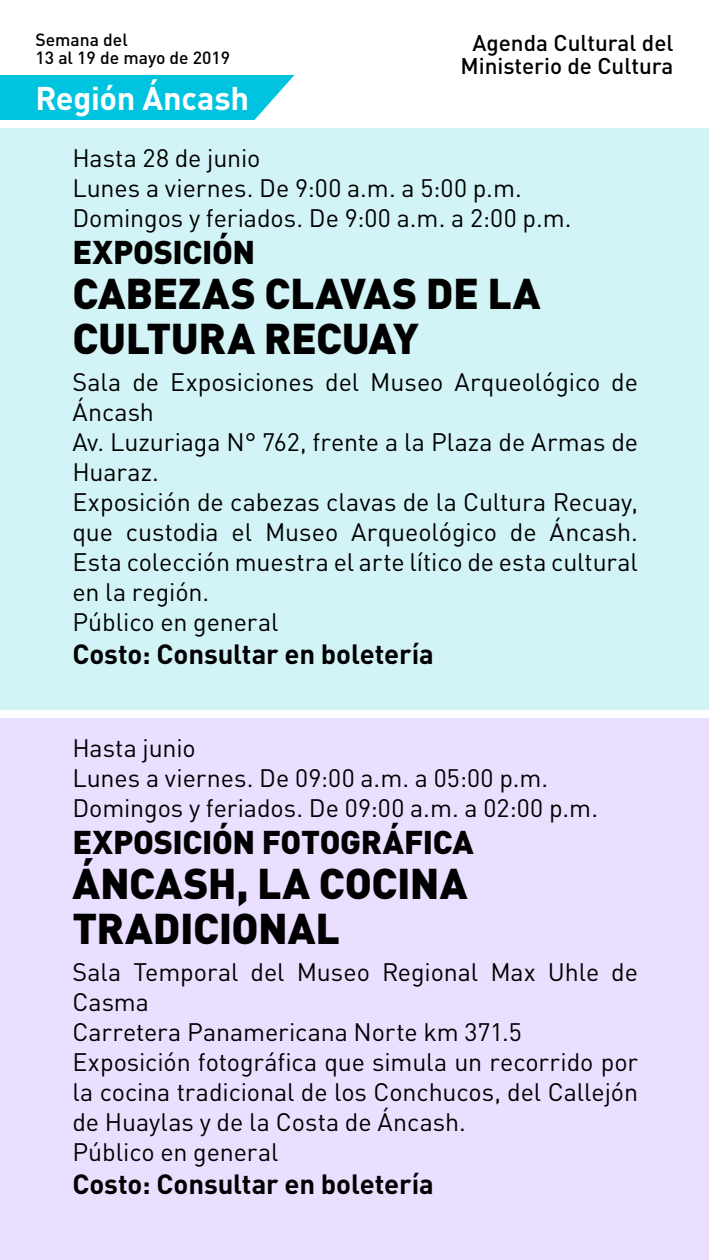
<style>
.page{position:relative;width:709px;height:1260px;background:#fff}
.page>*{position:absolute;margin:0;border:0;box-sizing:border-box;transform-origin:0 0}
.t1{font:900 42.5px/45px "DIN";letter-spacing:-.01em;color:#000}
.t2{font:900 32.5px "DIN";letter-spacing:-.01em;color:#000}
.t3{font:700 32.5px "DIN Pro";letter-spacing:-.01em;color:#fff}
.t4{font:700 27.5px "DIN";letter-spacing:-.005em;color:#000}
.t5{font:25px/30px "DIN";letter-spacing:-.005em;color:#000}
.t6{font:500 22.5px/22.5px "DIN Pro";color:#000;text-align:center}
.t7{font:500 17.5px/17.5px "DIN Pro";color:#000}
</style>
<div class="page">
<div style="left:0;top:75px;width:294px;height:45px;background:#00c4df"></div>
<div style="left:0;top:129px;width:709px;height:581px;background:#d3f4f6"></div>
<div style="left:0;top:719px;width:709px;height:541px;background:#ebdfff"></div>
<p class="t7" style="left:35px;top:29px;width:196px">Semana del<br>13 al 19 de mayo de 2019</p>
<h2 class="t3" style="left:35px;top:71px;width:215px">Región Áncash</h2>
<p class="t5" style="left:72px;top:142px;width:500px">Hasta 28 de junio<br>Lunes a viernes. De 9:00 a.m. a 5:00 p.m.<br>Domingos y feriados. De 9:00 a.m. a 2:00 p.m.</p>
<h2 class="t2" style="left:72px;top:231px;width:184px">EXPOSICIÓN</h2>
<h1 class="t1" style="left:72px;top:269px;width:470px">CABEZAS CLAVAS DE LA<br>CULTURA RECUAY</h1>
<p class="t5" style="left:72px;top:367px;width:567px">Sala de Exposiciones del Museo Arqueológico de<br>Áncash<br>Av. Luzuriaga N° 762, frente a la Plaza de Armas de<br>Huaraz.<br>Exposición de cabezas clavas de la Cultura Recuay, que custodia el Museo Arqueológico de Áncash.<br>Esta colección muestra el arte lítico de esta cultural en la región.<br>Público en general</p>
<p class="t4" style="left:72px;top:636px;width:363px">Costo: Consultar en boletería</p>
<p class="t6" style="left:460px;top:30px;width:214px">Agenda Cultural del<br>Ministerio de Cultura</p>
<p class="t5" style="left:72px;top:732px;width:527px">Hasta junio<br>Lunes a viernes. De 09:00 a.m. a 05:00 p.m.<br>Domingos y feriados. De 09:00 a.m. a 02:00 p.m.</p>
<h2 class="t2" style="left:72px;top:821px;width:403px">EXPOSICIÓN FOTOGRÁFICA</h2>
<h1 class="t1" style="left:72px;top:859px;width:396px">ÁNCASH, LA COCINA<br>TRADICIONAL</h1>
<p class="t5" style="left:72px;top:957px;width:567px">Sala Temporal del Museo Regional Max Uhle de Casma<br>Carretera Panamericana Norte km 371.5<br>Exposición fotográfica que simula un recorrido por la cocina tradicional de los Conchucos, del Callejón de Huaylas y de la Costa de Áncash.<br>Público en general</p>
<p class="t4" style="left:72px;top:1166px;width:363px">Costo: Consultar en boletería</p>
</div>
